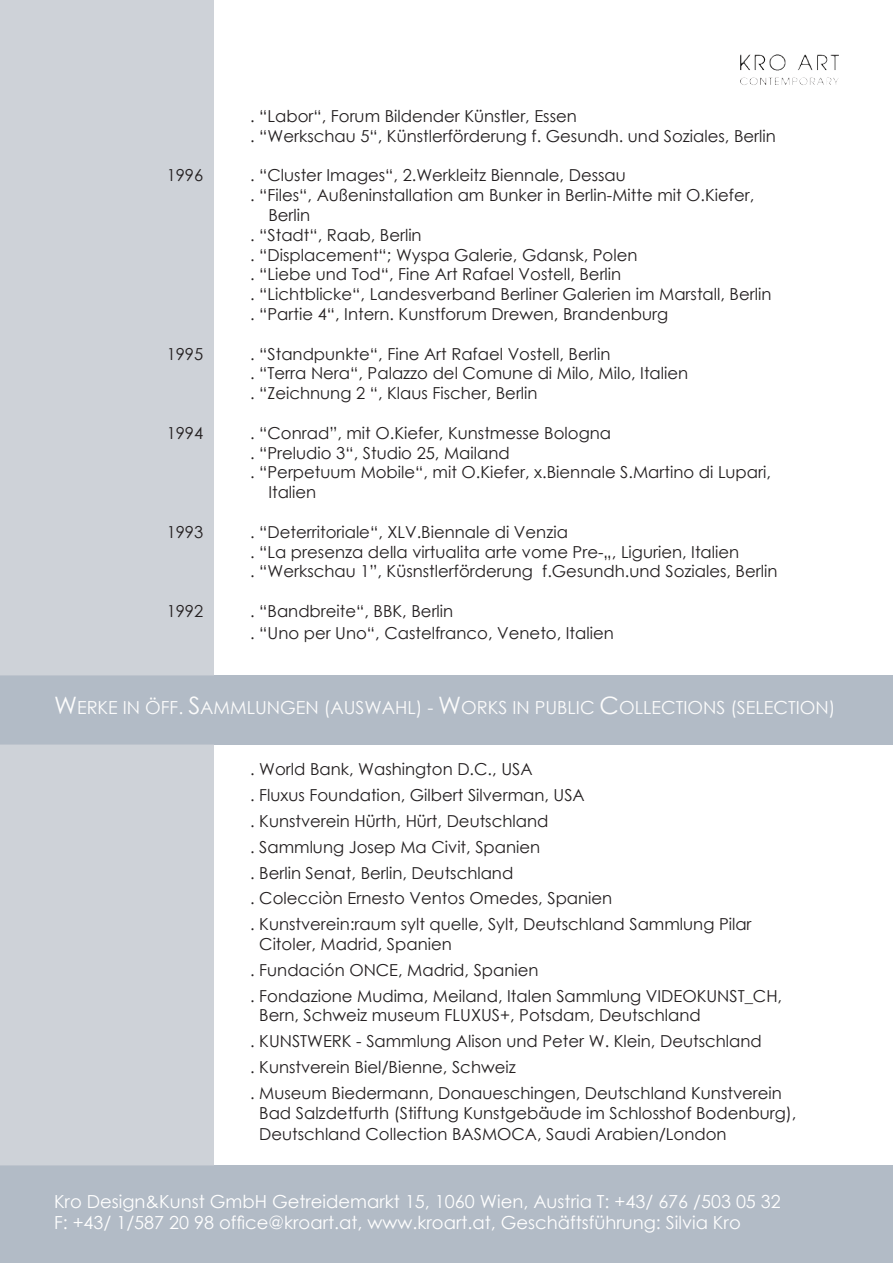
<style>
.page{position:relative;width:893px;height:1263px;background:#fff}
.page>*{position:absolute;margin:0;border:0;box-sizing:border-box;transform-origin:0 0}
.t1{font:18px/21.6px "Century Gothic";color:#fff}
.t2{font:18px "Century Gothic";color:#fcfcfc}
.t3{font:16.5px/25.8px "Century Gothic";color:#231f20}
.s1{font-size:24px}
</style>
<div class="page">
<div style="left:0;top:1166px;width:893px;height:97px;background:#b2bbc6"></div>
<div style="left:0;top:675px;width:893px;height:69px;background:#b2bbc6"></div>
<div style="left:0;top:0;width:214px;height:675px;background:#ced2d8"></div>
<div style="left:0;top:744px;width:214px;height:422px;background:#ced2d8"></div>
<img style="left:769px;top:54px;width:70px;height:17px">
<p class="t3" style="left:167px;top:162px;width:38px">1996</p>
<p class="t3" style="left:167px;top:340px;width:38px">1995</p>
<p class="t3" style="left:167px;top:420px;width:38px">1994</p>
<p class="t3" style="left:167px;top:519px;width:38px">1993</p>
<p class="t3" style="left:167px;top:598px;width:38px">1992</p>
<p class="t3" style="left:250px;top:106px;width:527px;line-height:19.8px">. “Labor“, Forum Bildender Künstler, Essen<br>. “Werkschau 5“, Künstlerförderung f. Gesundh. und Soziales, Berlin</p>
<p class="t3" style="left:250px;top:162px;width:377px">. “Cluster Images“, 2.Werkleitz Biennale, Dessau</p>
<p class="t3" style="left:250px;top:182px;width:506px">. “Files“, Außeninstallation am Bunker in Berlin-Mitte mit O.Kiefer,</p>
<p class="t3" style="left:268px;top:202px;width:43px">Berlin</p>
<p class="t3" style="left:250px;top:222px;width:173px">. “Stadt“, Raab, Berlin</p>
<p class="t3" style="left:250px;top:241px;width:389px">. “Displacement“; Wyspa Galerie, Gdansk, Polen</p>
<p class="t3" style="left:250px;top:261px;width:373px">. “Liebe und Tod“, Fine Art Rafael Vostell, Berlin</p>
<p class="t3" style="left:250px;top:281px;width:523px">. “Lichtblicke“, Landesverband Berliner Galerien im Marstall, Berlin</p>
<p class="t3" style="left:250px;top:301px;width:420px">. “Partie 4“, Intern. Kunstforum Drewen, Brandenburg</p>
<p class="t3" style="left:250px;top:343px;width:440px;line-height:19.8px">. “Standpunkte“, Fine Art Rafael Vostell, Berlin<br>. “Terra Nera“, Palazzo del Comune di Milo, Milo, Italien . “Zeichnung 2 “, Klaus Fischer, Berlin</p>
<p class="t3" style="left:250px;top:420px;width:362px">. “Conrad”, mit O.Kiefer, Kunstmesse Bologna</p>
<p class="t3" style="left:250px;top:439px;width:261px">. “Preludio 3“, Studio 25, Mailand</p>
<p class="t3" style="left:250px;top:459px;width:522px">. “Perpetuum Mobile“, mit O.Kiefer, x.Biennale S.Martino di Lupari,</p>
<p class="t3" style="left:268px;top:479px;width:49px">Italien</p>
<p class="t3" style="left:250px;top:522px;width:529px;line-height:19.8px">. “Deterritoriale“, XLV.Biennale di Venzia<br>. “La presenza della virtualita arte vome Pre-„, Ligurien, Italien<br>. “Werkschau 1”, Küsnstlerförderung f.Gesundh.und Soziales, Berlin</p>
<p class="t3" style="left:250px;top:600px;width:365px;line-height:21.6px">. “Bandbreite“, BBK, Berlin<br>. “Uno per Uno“, Castelfranco, Veneto, Italien</p>
<p class="t2" style="left:54px;top:695px;width:783px"><span class="s1">W</span>ERKE IN ÖFF. <span class="s1">S</span>AMMLUNGEN (AUSWAHL) - <span class="s1">W</span>ORKS IN PUBLIC <span class="s1">C</span>OLLECTIONS (SELECTION)</p>
<p class="t3" style="left:250px;top:756px;width:503px">. World Bank, Washington D.C., USA<br>. Fluxus Foundation, Gilbert Silverman, USA<br>. Kunstverein Hürth, Hürt, Deutschland<br>. Sammlung Josep Ma Civit, Spanien<br>. Berlin Senat, Berlin, Deutschland<br>. Colecciòn Ernesto Ventos Omedes, Spanien<br>. Kunstverein:raum sylt quelle, Sylt, Deutschland Sammlung Pilar</p>
<p class="t3" style="left:250px;top:931px;width:534px;text-indent:9px">Citoler, Madrid, Spanien<br>. Fundación ONCE, Madrid, Spanien<br>. Fondazione Mudima, Meiland, Italen Sammlung VIDEOKUNST_CH,</p>
<p class="t3" style="left:250px;top:1002px;width:533px;text-indent:9px">Bern, Schweiz museum FLUXUS+, Potsdam, Deutschland<br>. KUNSTWERK - Sammlung Alison und Peter W. Klein, Deutschland<br>. Kunstverein Biel/Bienne, Schweiz<br>. Museum Biedermann, Donaueschingen, Deutschland Kunstverein</p>
<p class="t3" style="left:259px;top:1102px;width:539px;line-height:21.6px">Bad Salzdetfurth (Stiftung Kunstgebäude im Schlosshof Bodenburg),<br>Deutschland Collection BASMOCA, Saudi Arabien/London</p>
<p class="t1" style="left:54px;top:1190px;width:728px">Kro Design&amp;Kunst GmbH Getreidemarkt 15, 1060 Wien, Austria T: +43/ 676 /503 05 32<br>F: +43/ 1/587 20 98 office@kroart.at, www.kroart.at, Geschäftsführung: Silvia Kro</p>
</div>
